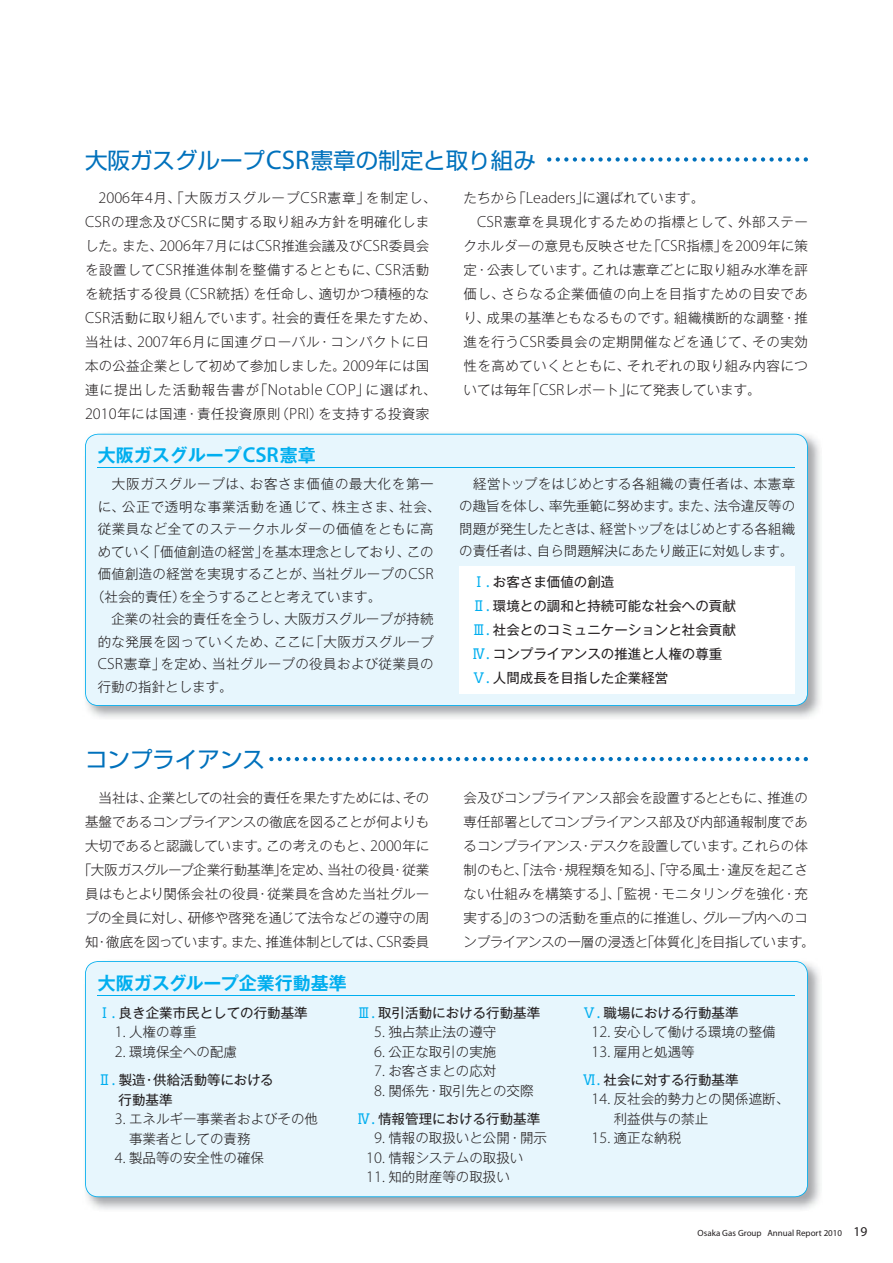
<style>
.page{position:relative;width:893px;height:1263px;background:#fff}
.page>*{position:absolute;margin:0;border:0;box-sizing:border-box;transform-origin:0 0}
.t1{font:22.5px "Shin Go Pr 6 N Regular 90 pv RKSJ H";color:#0071bc}
.t2{font:18px "Gothic MB101 Pr 6 N De Bold 90 pv RKSJ H";color:#00aeef}
.t3{font:13.5px/24px "Gothic MB101 Pr 6 N Light 90 pv RKSJ H";color:#231f20}
.t4{font:13.5px/24px "Gothic MB101 Pr 6 N Light 90 pv RKSJ H";letter-spacing:.03em;color:#231f20}
.t5{font:13.5px/24px "Gothic MB101 Pr 6 N Regular 90 pv RKSJ H";color:#231f20}
.t6{font:13.5px "Gothic MB101 Pr 6 N Light 90 pv RKSJ H";letter-spacing:.035em;color:#231f20}
.t7{font:13.5px "Gothic MB101 Pr 6 N Light 90 pv RKSJ H";letter-spacing:.025em;color:#231f20}
.t8{font:13.5px "Gothic MB101 Pr 6 N Light 90 pv RKSJ H";letter-spacing:.04em;color:#231f20}
.t9{font:13.5px "Gothic MB101 Pr 6 N Light 90 pv RKSJ H";letter-spacing:.02em;color:#231f20}
.t10{font:13.5px "Gothic MB101 Pr 6 N Light 90 pv RKSJ H";letter-spacing:.055em;color:#231f20}
.t11{font:13.5px "Gothic MB101 Pr 6 N Light 90 pv RKSJ H";letter-spacing:.05em;color:#231f20}
.t12{font:9px "Myriad Pro";color:#231f20}
.s1{font-family:"Myriad Pro";font-size:27px}
.s2{font-family:"Myriad Pro";font-weight:300;font-size:16.2px}
.s3{font-family:"Myriad Pro";font-weight:600;font-size:21.6px}
.s4{color:#00aeef}
.s5{font-family:"Myriad Pro";font-size:16.2px;color:#00aeef}
.s6{font-size:13.5px}
</style>
<div class="page">
<img style="left:88px;top:433px;width:732px;height:285px">
<div style="left:85px;top:434px;width:723px;height:272px;background:#e7f6fd"></div>
<img style="left:87px;top:964px;width:734px;height:246px">
<div style="left:85px;top:961px;width:723px;height:236px;background:#e7f6fd"></div>
<svg style="left:547px;top:157px;width:261px;height:5px"></svg>
<svg style="left:269px;top:757px;width:539px;height:4px"></svg>
<div style="left:459px;top:566px;width:336px;height:128px;background:#fff"></div>
<hr style="left:98px;top:467px;width:697px;height:1px;background:#00aeef">
<hr style="left:98px;top:995px;width:697px;height:1px;background:#00aeef">
<h1 class="t1" style="left:85px;top:152px;width:452px">大阪ガスグループ<span class="s1">CSR</span>憲章の制定と取り組み</h1>
<p class="t4" style="left:85px;top:188px;width:353px;text-indent:14px"><span class="s2">2006</span>年<span class="s2">4</span>月、「大阪ガスグループ<span class="s2">CSR</span>憲章」を制定し、<br><span class="s2">CSR</span>の理念及び<span class="s2">CSR</span>に関する取り組み方針を明確化しました。また、<span class="s2">2006</span>年<span class="s2">7</span>月には<span class="s2">CSR</span>推進会議及び<span class="s2">CSR</span>委員会を設置して<span class="s2">CSR</span>推進体制を整備するとともに、<span class="s2">CSR</span>活動を統括する役員（<span class="s2">CSR</span>統括）を任命し、適切かつ積極的な<br><span class="s2">CSR</span>活動に取り組んでいます。社会的責任を果たすため、当社は、<span class="s2">2007</span>年<span class="s2">6</span>月に国連グローバル・コンパクトに日本の公益企業として初めて参加しました。<span class="s2">2009</span>年には国連に提出した活動報告書が「<span class="s2">Notable COP</span>」に選ばれ、<br><span class="s2">2010</span>年には国連・責任投資原則（<span class="s2">PRI</span>）を支持する投資家</p>
<h2 class="t2" style="left:98px;top:449px;width:220px">大阪ガスグループ<span class="s3">CSR</span>憲章</h2>
<p class="t11" style="left:98px;top:479px;width:337px">　大阪ガスグループは、お客さま価値の最大化を第一</p>
<p class="t10" style="left:98px;top:501px;width:344px">に、公正で透明な事業活動を通じて、株主さま、社会、</p>
<p class="t8" style="left:98px;top:524px;width:337px">従業員など全てのステークホルダーの価値をともに高</p>
<p class="t3" style="left:98px;top:541px;width:337px">めていく「価値創造の経営」を基本理念としており、この</p>
<p class="t3" style="left:98px;top:564px;width:337px">価値創造の経営を実現することが、当社グループの<span class="s2">CSR</span></p>
<p class="t3" style="left:91px;top:586px;width:292px">（社会的責任）を全うすることと考えています。</p>
<p class="t3" style="left:98px;top:609px;width:337px">　企業の社会的責任を全うし、大阪ガスグループが持続</p>
<p class="t7" style="left:98px;top:636px;width:337px">的な発展を図っていくため、ここに「大阪ガスグループ</p>
<p class="t7" style="left:98px;top:659px;width:337px"><span class="s2">CSR</span>憲章」を定め、当社グループの役員および従業員の</p>
<p class="t3" style="left:98px;top:676px;width:136px">行動の指針とします。</p>
<h1 class="t1" style="left:85px;top:751px;width:181px">コンプライアンス</h1>
<p class="t3" style="left:78px;top:788px;width:353px;text-align:center">　当社は、企業としての社会的責任を果たすためには、その基盤であるコンプライアンスの徹底を図ることが何よりも大切であると認識しています。この考えのもと、<span class="s2">2000</span>年に「大阪ガスグループ企業行動基準」を定め、当社の役員・従業員はもとより関係会社の役員・従業員を含めた当社グループの全員に対し、研修や啓発を通じて法令などの遵守の周知・徹底を図っています。また、推進体制としては、<span class="s2">CSR</span>委員</p>
<p class="t3" style="left:463px;top:188px;width:242px">たちから「<span class="s2">Leaders</span>」に選ばれています。</p>
<p class="t8" style="left:477px;top:217px;width:332px"><span class="s2">CSR</span>憲章を具現化するための指標として、外部ステー</p>
<p class="t3" style="left:463px;top:236px;width:346px">クホルダーの意見も反映させた「<span class="s2">CSR</span>指標」を<span class="s2">2009</span>年に策</p>
<p class="t3" style="left:463px;top:260px;width:346px">定・公表しています。これは憲章ごとに取り組み水準を評</p>
<p class="t6" style="left:463px;top:289px;width:346px">価し、さらなる企業価値の向上を目指すための目安であ</p>
<p class="t9" style="left:463px;top:313px;width:346px">り、成果の基準ともなるものです。組織横断的な調整・推</p>
<p class="t6" style="left:463px;top:337px;width:346px">進を行う<span class="s2">CSR</span>委員会の定期開催などを通じて、その実効</p>
<p class="t6" style="left:463px;top:361px;width:346px">性を高めていくとともに、それぞれの取り組み内容につ</p>
<p class="t3" style="left:463px;top:380px;width:299px">いては毎年「<span class="s2">CSR</span>レポート」にて発表しています。</p>
<p class="t3" style="left:459px;top:474px;width:337px;line-height:22.5px;text-align:justify">　経営トップをはじめとする各組織の責任者は、本憲章の趣旨を体し、率先垂範に努めます。また、法令違反等の問題が発生したときは、経営トップをはじめとする各組織の責任者は、自ら問題解決にあたり厳正に対処します。</p>
<p class="t5" style="left:472px;top:571px;width:265px"><span class="s4">Ⅰ</span><span class="s5">.</span> お客さま価値の創造<br><span class="s4">Ⅱ</span><span class="s5">.</span> 環境との調和と持続可能な社会への貢献<br><span class="s4">Ⅲ</span><span class="s5">.</span> 社会とのコミュニケーションと社会貢献<br><span class="s4">Ⅳ</span><span class="s5">.</span> コンプライアンスの推進と人権の尊重<br><span class="s4">Ⅴ</span><span class="s5">.</span> 人間成長を目指した企業経営</p>
<p class="t3" style="left:463px;top:788px;width:353px">会及びコンプライアンス部会を設置するとともに、推進の専任部署としてコンプライアンス部及び内部通報制度であるコンプライアンス・デスクを設置しています。これらの体制のもと、「法令・規程類を知る」、「守る風土・違反を起こさない仕組みを構築する」、「監視・モニタリングを強化・充実する」の<span class="s2">3</span>つの活動を重点的に推進し、グループ内へのコンプライアンスの一層の浸透と「体質化」を目指しています。</p>
<h2 class="t2" style="left:98px;top:976px;width:251px">大阪ガスグループ企業行動基準</h2>
<p class="t5" style="left:98px;top:1003px;width:211px"><span class="s4">Ⅰ</span><span class="s5">.</span> 良き企業市民としての行動基準</p>
<p class="t3" style="left:115px;top:1022px;width:83px"><span class="s2">1.</span> 人権の尊重</p>
<p class="t3" style="left:115px;top:1042px;width:124px"><span class="s2">2.</span> 環境保全への配慮</p>
<p class="t5" style="left:98px;top:1072px;width:177px;line-height:19.5px"><span class="s4">Ⅱ</span><span class="s5">.</span> 製造・供給活動等における　　行動基準</p>
<p class="t3" style="left:129px;top:1111px;width:190px;line-height:19.5px;text-indent:-14px"><span class="s2">3.</span> エネルギー事業者およびその他事業者としての責務</p>
<p class="t3" style="left:115px;top:1148px;width:151px"><span class="s2">4.</span> 製品等の安全性の確保</p>
<p class="t5" style="left:357px;top:1002px;width:184px"><span class="s4">Ⅲ</span><span class="s5">.</span> 取引活動における行動基準</p>
<p class="t3" style="left:374px;top:1022px;width:124px"><span class="s2">5.</span> 独占禁止法の遵守</p>
<p class="t3" style="left:374px;top:1041px;width:124px"><span class="s2">6.</span> 公正な取引の実施</p>
<p class="t3" style="left:374px;top:1061px;width:124px"><span class="s2">7.</span> お客さまとの応対</p>
<p class="t3" style="left:374px;top:1080px;width:161px"><span class="s2">8.</span> 関係先・取引先との交際</p>
<p class="t5" style="left:357px;top:1108px;width:184px"><span class="s4">Ⅳ</span><span class="s5">.</span> 情報管理における行動基準</p>
<p class="t3" style="left:374px;top:1128px;width:174px"><span class="s2">9.</span> 情報の取扱いと公開・開示</p>
<p class="t3" style="left:366px;top:1147px;width:159px"><span class="s2">10.</span> 情報システムの取扱い</p>
<p class="t3" style="left:366px;top:1167px;width:145px"><span class="s2">11.</span> 知的財産等の取扱い</p>
<p class="t5" style="left:583px;top:1002px;width:157px"><span class="s4">Ⅴ</span><span class="s5">.</span> 職場における行動基準</p>
<p class="t3" style="left:592px;top:1022px;width:186px"><span class="s2">12.</span> 安心して働ける環境の整備</p>
<p class="t3" style="left:592px;top:1041px;width:105px"><span class="s2">13.</span> 雇用と処遇等</p>
<p class="t5" style="left:583px;top:1069px;width:157px"><span class="s4">Ⅵ</span><span class="s5">.</span> 社会に対する行動基準</p>
<p class="t3" style="left:614px;top:1091px;width:177px;line-height:19.5px;text-indent:-22px"><span class="s2">14.</span> 反社会的勢力との関係遮断、利益供与の禁止</p>
<p class="t3" style="left:592px;top:1128px;width:91px"><span class="s2">15.</span> 適正な納税</p>
<p class="t12" style="left:698px;top:1229px;width:171px">Osaka Gas Group Annual Report 2010 <span class="s6">19</span></p>
</div>
